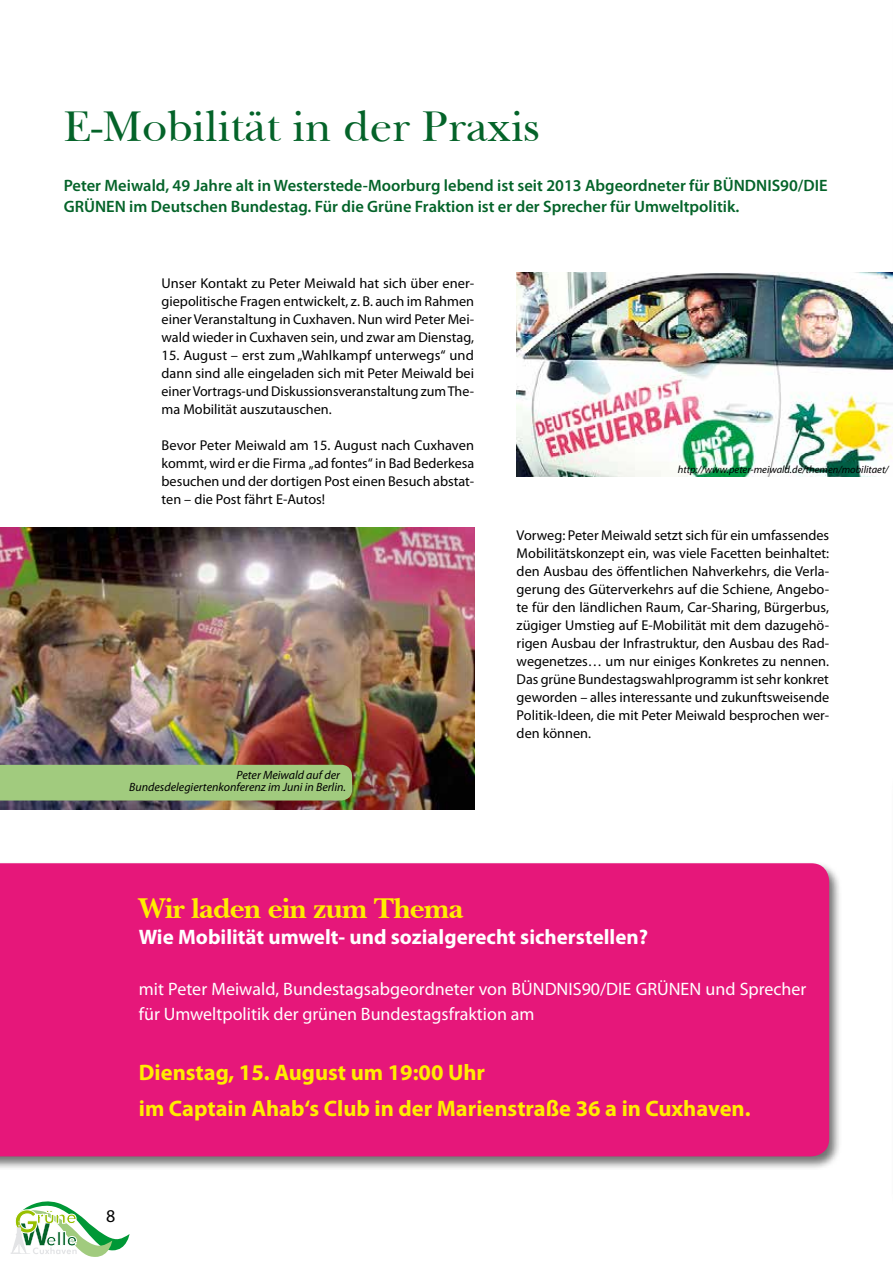
<style>
.page{position:relative;width:893px;height:1263px;background:#fff}
.page>*{position:absolute;margin:0;border:0;box-sizing:border-box;transform-origin:0 0}
.t1{font:45px "Nebraska Plain";color:#046329}
.t2{font:700 30px "Nebraska";letter-spacing:-.02em;color:#ffed00}
.t3{font:700 22.5px/36px "Myriad Pro";color:#ffed00}
.t4{font:700 21px "Myriad Pro";color:#fff}
.t5{font:18px/25.5px "Myriad Pro";color:#fff}
.t6{font:18px "Myriad Pro";color:#000}
.t7{font:600 16.5px/21px "Myriad Pro";color:#046329}
.t8{font:14.25px/18px "Myriad Pro";color:#000;text-align:justify}
.t9{font:italic 12px/12px "Myriad Pro";color:#000}
.t10{font:italic 10.5px "Myriad Pro";color:#000}
</style>
<div class="page">
<svg style="left:11px;top:1201px;width:119px;height:56px"></svg>
<img style="left:0;top:527px;width:474px;height:282px">
<div style="left:0;top:861px;width:842px;height:309px;background:#000;opacity:.55"></div>
<div style="left:0;top:863px;width:829px;height:293px;background:#e6177a"></div>
<img style="left:517px;top:273px;width:376px;height:203px">
<div style="left:0;top:765px;width:352px;height:35px;background:#a1cb7e"></div>
<h1 class="t1" style="left:64px;top:100px;width:477px">E-Mobilität in der Praxis</h1>
<p class="t7" style="left:64px;top:174px;width:765px">Peter Meiwald, 49 Jahre alt in Westerstede-Moorburg lebend ist seit 2013 Abgeordneter für BÜNDNIS90/DIE<br>GRÜNEN im Deutschen Bundestag. Für die Grüne Fraktion ist er der Sprecher für Umweltpolitik.</p>
<p class="t8" style="left:162px;top:274px;width:314px">Unser Kontakt zu Peter Meiwald hat sich über ener&shy;giepolitische Fragen entwickelt, z. B. auch im Rahmen einer Veranstaltung in Cuxhaven. Nun wird Peter Mei&shy;wald wieder in Cuxhaven sein, und zwar am Dienstag,</p>
<p class="t8" style="left:162px;top:346px;width:314px">15. August – erst zum „Wahlkampf unterwegs“ und dann sind alle eingeladen sich mit Peter Meiwald bei einer Vortrags-und Diskussionsveranstaltung zum The&shy;ma Mobilität auszutauschen.</p>
<p class="t8" style="left:162px;top:436px;width:314px">Bevor Peter Meiwald am 15. August nach Cuxhaven kommt, wird er die Firma „ad fontes“ in Bad Bederkesa besuchen und der dortigen Post einen Besuch abstat&shy;ten – die Post fährt E-Autos!</p>
<p class="t9" style="left:129px;top:769px;width:218px;text-indent:107px">Peter Meiwald auf der<br>Bundesdelegiertenkonferenz im Juni in Berlin.</p>
<p class="t10" style="left:678px;top:463px;width:212px">http://www.peter-meiwald.de/themen/mobilitaet/</p>
<p class="t8" style="left:517px;top:526px;width:314px">Vorweg: Peter Meiwald setzt sich für ein umfassendes Mobilitätskonzept ein, was viele Facetten beinhaltet: den Ausbau des öffentlichen Nahverkehrs, die Verla&shy;gerung des Güterverkehrs auf die Schiene, Angebo&shy;te für den ländlichen Raum, Car-Sharing, Bürgerbus, zügiger Umstieg auf E-Mobilität mit dem dazugehö&shy;rigen Ausbau der Infrastruktur, den Ausbau des Rad&shy;wegenetzes… um nur einiges Konkretes zu nennen.<br>Das grüne Bundestagswahlprogramm ist sehr konkret geworden – alles interessante und zukunftsweisende Politik-Ideen, die mit Peter Meiwald besprochen wer&shy;den können.</p>
<h2 class="t2" style="left:139px;top:891px;width:326px">Wir laden ein zum Thema</h2>
<h3 class="t4" style="left:139px;top:923px;width:511px">Wie Mobilität umwelt- und sozialgerecht sicherstellen?</h3>
<p class="t5" style="left:139px;top:975px;width:669px">mit Peter Meiwald, Bundestagsabgeordneter von BÜNDNIS90/DIE GRÜNEN und Sprecher für Umweltpolitik der grünen Bundestagsfraktion am</p>
<h3 class="t3" style="left:139px;top:1054px;width:613px">Dienstag, 15. August um 19:00 Uhr<br>im Captain Ahab‘s Club in der Marienstraße 36 a in Cuxhaven.</h3>
<p class="t6" style="left:106px;top:1205px;width:11px">8</p>
</div>
